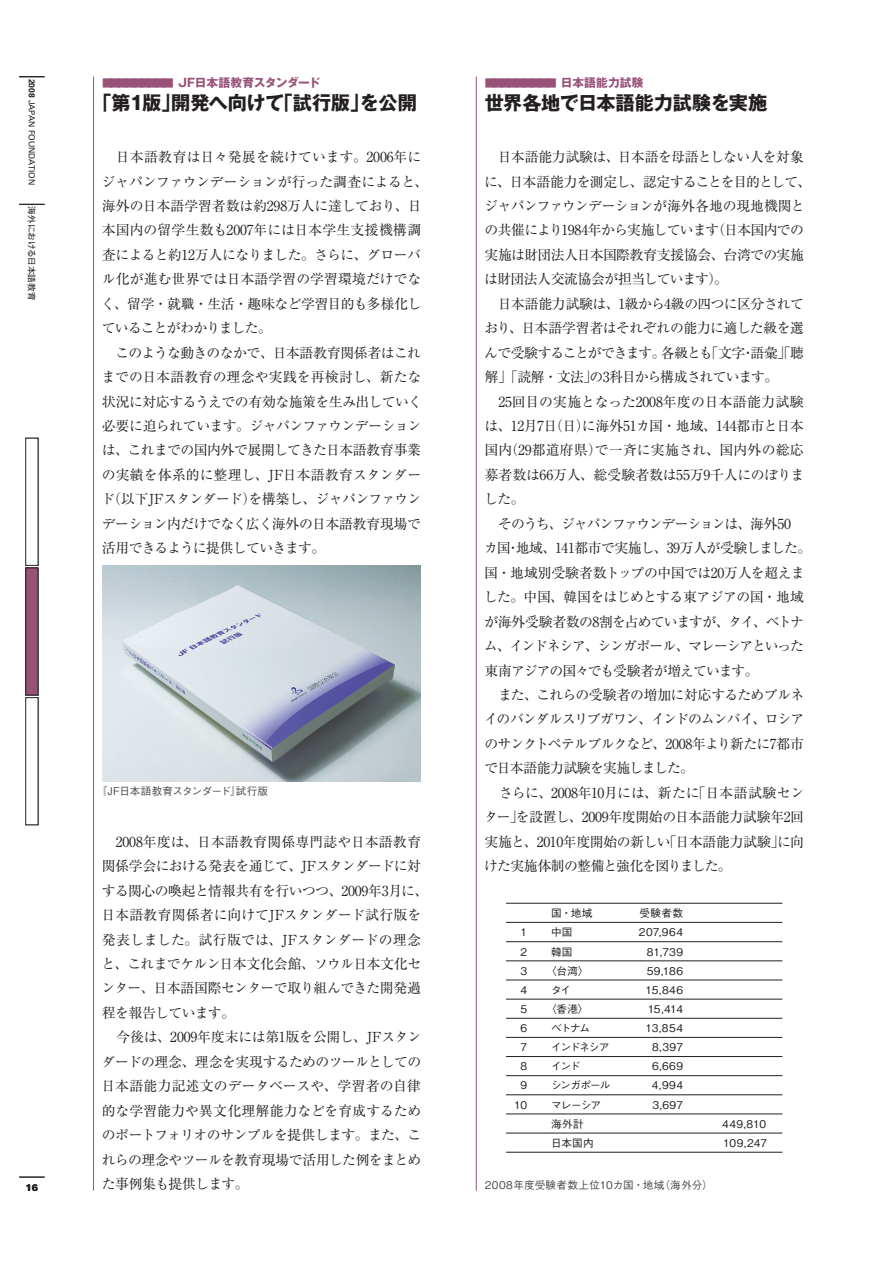
<style>
.page{position:relative;width:893px;height:1263px;background:#fff}
.page>*{position:absolute;margin:0;border:0;box-sizing:border-box;transform-origin:0 0}
.t1{font:700 19.2px "Gothic MB101 Pro";letter-spacing:-.02em;color:#231f20}
.t2{font:13.8px/24.5px "Ryumin Pro";letter-spacing:-.025em;color:#231f20}
.t3{font:700 11.7px "Gothic MB101 Pro";letter-spacing:-.03em;color:#985278}
.t4{font:500 10.65px "Gothic BBB Pro";letter-spacing:.005em;color:#231f20}
.t5{font:500 10.65px "Gothic BBB Pro";letter-spacing:.025em;color:#4b4c4d}
.t6{font:500 10.65px "Gothic BBB Pro";letter-spacing:-.03em;color:#4b4c4d}
.t7{font:700 10.65px "Gothic MB101 Pro";color:#985278}
.t8{font:900 9.6px "Zurich BT";color:#231f20}
.t9{font:8.55px "Zurich BT";color:#231f20}
.t10{font:8.55px "Gothic MB101 Pro";letter-spacing:.02em;color:#231f20}
.s1{font-weight:700}
.s2{font-size:10.65px}
.s3{font-size:11.7px}
</style>
<div class="page">
<svg style="left:19px;top:76px;width:26px;height:1px"></svg>
<svg style="left:19px;top:1177px;width:26px;height:1px"></svg>
<svg style="left:19px;top:204px;width:26px;height:1px"></svg>
<div style="left:26px;top:568px;width:12px;height:127px;background:#985278"></div>
<hr style="left:93px;top:77px;width:1px;height:1114px;background:#985278">
<hr style="left:476px;top:77px;width:1px;height:1114px;background:#985278">
<img style="left:102px;top:566px;width:319px;height:215px">
<hr style="left:506px;top:903px;width:276px;height:1px;background:#231f20">
<hr style="left:506px;top:922px;width:276px;height:1px;background:#231f20">
<hr style="left:506px;top:941px;width:276px;height:1px;background:#231f20">
<hr style="left:506px;top:960px;width:276px;height:1px;background:#231f20">
<hr style="left:506px;top:980px;width:276px;height:1px;background:#231f20">
<hr style="left:506px;top:999px;width:276px;height:1px;background:#231f20">
<hr style="left:506px;top:1018px;width:276px;height:1px;background:#231f20">
<hr style="left:506px;top:1037px;width:276px;height:1px;background:#231f20">
<hr style="left:506px;top:1056px;width:276px;height:1px;background:#231f20">
<hr style="left:506px;top:1075px;width:276px;height:1px;background:#231f20">
<hr style="left:506px;top:1094px;width:276px;height:1px;background:#231f20">
<hr style="left:506px;top:1114px;width:276px;height:1px;background:#231f20">
<hr style="left:506px;top:1133px;width:276px;height:1px;background:#231f20">
<hr style="left:506px;top:1152px;width:276px;height:1px;background:#231f20">
<p class="t9" style="left:37px;top:79px;width:108px;rotate:90deg"><span class="s1">2008</span> JAPAN FOUNDATION</p>
<p class="t10" style="left:39px;top:206px;width:96px;rotate:90deg">海外における日本語教育</p>
<p class="t8" style="left:26px;top:1182px;width:14px">16</p>
<p class="t3" style="left:102px;top:73px;width:220px"><span class="s2">■■■■■■■■■　</span>JF日本語教育スタンダード</p>
<h1 class="t1" style="left:92px;top:87px;width:326px">「第1版」開発へ向けて「試行版」を公開</h1>
<p class="t2" style="left:101px;top:144px;width:329px">　日本語教育は日々発展を続けています。2006年にジャパンファウンデーションが行った調査によると、海外の日本語学習者数は約298万人に達しており、日本国内の留学生数も2007年には日本学生支援機構調査によると約12万人になりました。さらに、グローバル化が進む世界では日本語学習の学習環境だけでなく、留学・就職・生活・趣味など学習目的も多様化していることがわかりました。<br>　このような動きのなかで、日本語教育関係者はこれまでの日本語教育の理念や実践を再検討し、新たな状況に対応するうえでの有効な施策を生み出していく必要に迫られています。ジャパンファウンデーションは、これまでの国内外で展開してきた日本語教育事業の実績を体系的に整理し、JF日本語教育スタンダード（以下JFスタンダード）を構築し、ジャパンファウンデーション内だけでなく広く海外の日本語教育現場で活用できるように提供していきます。</p>
<p class="t6" style="left:97px;top:782px;width:173px">『JF日本語教育スタンダード』試行版</p>
<p class="t2" style="left:101px;top:828px;width:328px">　2008年度は、日本語教育関係専門誌や日本語教育関係学会における発表を通じて、JFスタンダードに対する関心の喚起と情報共有を行いつつ、2009年3月に、日本語教育関係者に向けてJFスタンダード試行版を発表しました。試行版では、JFスタンダードの理念と、これまでケルン日本文化会館、ソウル日本文化センター、日本語国際センターで取り組んできた開発過程を報告しています。<br>　今後は、2009年度末には第1版を公開し、JFスタンダードの理念、理念を実現するためのツールとしての日本語能力記述文のデータベースや、学習者の自律的な学習能力や異文化理解能力などを育成するためのポートフォリオのサンプルを提供します。また、これらの理念やツールを教育現場で活用した例をまとめた事例集も提供します。</p>
<p class="t7" style="left:485px;top:74px;width:160px">■■■■■■■■■　<span class="s3">日本語能力試験</span></p>
<h1 class="t1" style="left:485px;top:87px;width:284px">世界各地で日本語能力試験を実施</h1>
<p class="t2" style="left:484px;top:144px;width:329px">　日本語能力試験は、日本語を母語としない人を対象に、日本語能力を測定し、認定することを目的として、ジャパンファウンデーションが海外各地の現地機関との共催により1984年から実施しています（日本国内での実施は財団法人日本国際教育支援協会、台湾での実施は財団法人交流協会が担当しています）。<br>　日本語能力試験は、1級から4級の四つに区分されており、日本語学習者はそれぞれの能力に適した級を選んで受験することができます。各級とも「文字・語彙」「聴解」「読解・文法」の3科目から構成されています。<br>　25回目の実施となった2008年度の日本語能力試験は、12月7日（日）に海外51カ国・地域、144都市と日本国内（29都道府県）で一斉に実施され、国内外の総応募者数は66万人、総受験者数は55万9千人にのぼりました。<br>　そのうち、ジャパンファウンデーションは、海外50<br>カ国・地域、141都市で実施し、39万人が受験しました。国・地域別受験者数トップの中国では20万人を超えました。中国、韓国をはじめとする東アジアの国・地域が海外受験者数の8割を占めていますが、タイ、ベトナム、インドネシア、シンガポール、マレーシアといった東南アジアの国々でも受験者が増えています。<br>　また、これらの受験者の増加に対応するためブルネイのバンダルスリブガワン、インドのムンバイ、ロシアのサンクトペテルブルクなど、2008年より新たに7都市で日本語能力試験を実施しました。<br>　さらに、2008年10月には、新たに「日本語試験センター」を設置し、2009年度開始の日本語能力試験年2回実施と、2010年度開始の新しい「日本語能力試験」に向けた実施体制の整備と強化を図りました。</p>
<p class="t4" style="left:551px;top:905px;width:43px">国・地域</p>
<p class="t4" style="left:640px;top:905px;width:45px">受験者数</p>
<p class="t4" style="left:520px;top:924px;width:8px">1</p>
<p class="t4" style="left:551px;top:924px;width:23px">中国</p>
<p class="t4" style="left:639px;top:924px;width:46px">207,964</p>
<p class="t4" style="left:520px;top:943px;width:8px">2</p>
<p class="t4" style="left:551px;top:943px;width:23px">韓国</p>
<p class="t4" style="left:647px;top:943px;width:38px">81,739</p>
<p class="t4" style="left:520px;top:962px;width:8px">3</p>
<p class="t4" style="left:546px;top:962px;width:45px">〈台湾〉</p>
<p class="t4" style="left:647px;top:962px;width:38px">59,186</p>
<p class="t4" style="left:520px;top:981px;width:8px">4</p>
<p class="t4" style="left:551px;top:981px;width:22px">タイ</p>
<p class="t4" style="left:645px;top:981px;width:39px">15,846</p>
<p class="t4" style="left:520px;top:1000px;width:8px">5</p>
<p class="t4" style="left:546px;top:1000px;width:45px">〈香港〉</p>
<p class="t4" style="left:648px;top:1000px;width:37px">15,414</p>
<p class="t4" style="left:520px;top:1019px;width:8px">6</p>
<p class="t4" style="left:551px;top:1019px;width:41px">ベトナム</p>
<p class="t4" style="left:645px;top:1019px;width:39px">13,854</p>
<p class="t4" style="left:520px;top:1039px;width:8px">7</p>
<p class="t4" style="left:551px;top:1039px;width:60px">インドネシア</p>
<p class="t4" style="left:652px;top:1039px;width:32px">8,397</p>
<p class="t4" style="left:520px;top:1058px;width:8px">8</p>
<p class="t4" style="left:551px;top:1058px;width:31px">インド</p>
<p class="t4" style="left:652px;top:1058px;width:33px">6,669</p>
<p class="t4" style="left:520px;top:1077px;width:8px">9</p>
<p class="t4" style="left:551px;top:1077px;width:61px">シンガポール</p>
<p class="t4" style="left:652px;top:1077px;width:33px">4,994</p>
<p class="t4" style="left:514px;top:1096px;width:15px">10</p>
<p class="t4" style="left:551px;top:1096px;width:52px">マレーシア</p>
<p class="t4" style="left:652px;top:1096px;width:32px">3,697</p>
<p class="t4" style="left:551px;top:1115px;width:34px">海外計</p>
<p class="t4" style="left:722px;top:1115px;width:46px">449,810</p>
<p class="t4" style="left:551px;top:1134px;width:44px">日本国内</p>
<p class="t4" style="left:723px;top:1134px;width:45px">109,247</p>
<p class="t5" style="left:485px;top:1177px;width:229px">2008年度受験者数上位10カ国・地域（海外分）</p>
</div>
